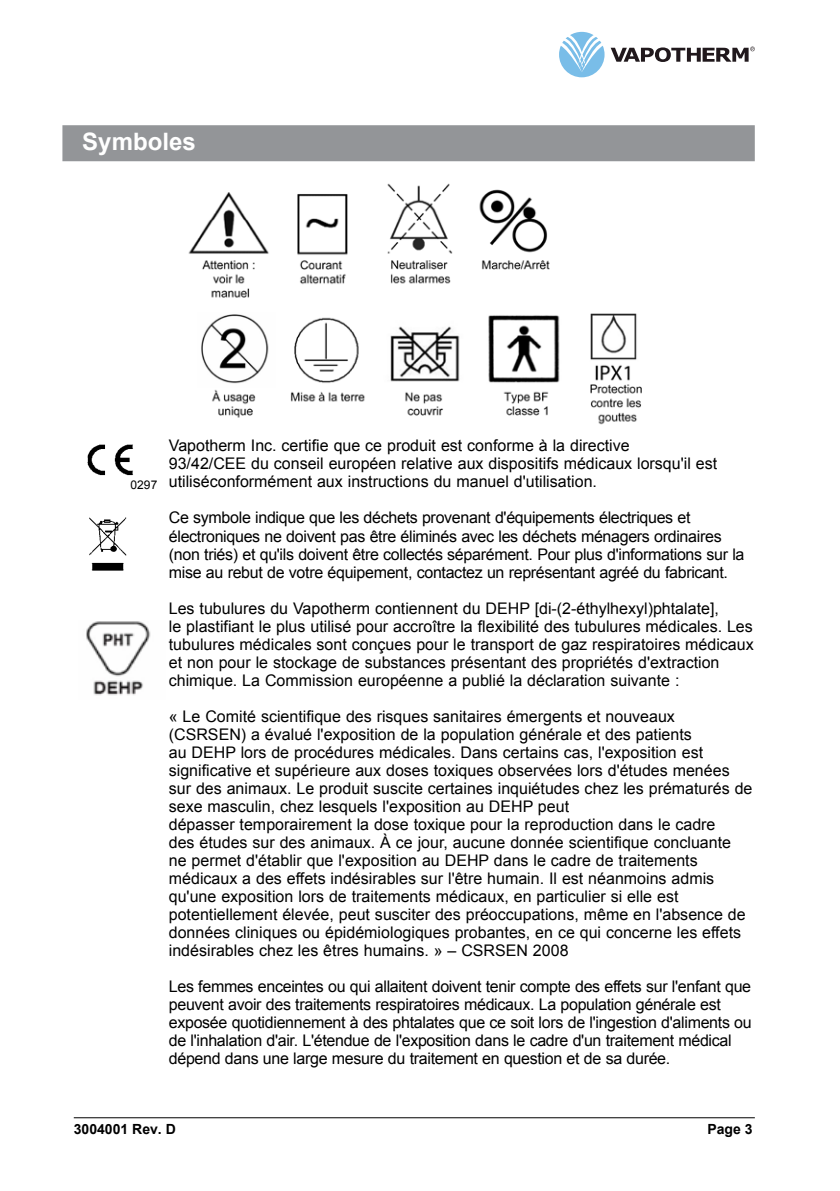
<style>
.page{position:relative;width:840px;height:1191px;background:#fff}
.page>*{position:absolute;margin:0;border:0;box-sizing:border-box;transform-origin:0 0}
.t1{font:700 24px "Arial";color:#fff}
.t2{font:16px/18px "Arial";color:#000}
.t3{font:16px/18px "Arial";letter-spacing:-.02em;color:#000}
.t4{font:700 14px "Arial";color:#000}
.t5{font:12px "Arial";color:#000}
</style>
<div class="page">
<hr style="left:74px;top:1117px;width:680px;height:1px;background:#000">
<svg style="left:559px;top:32px;width:45px;height:45px"></svg>
<svg style="left:610px;top:47px;width:144px;height:15px"></svg>
<div style="left:62px;top:125px;width:692px;height:36px;background:#939598"></div>
<img style="left:87px;top:444px;width:46px;height:127px">
<img style="left:86px;top:621px;width:65px;height:74px">
<img style="left:188px;top:183px;width:454px;height:242px">
<h1 class="t1" style="left:82px;top:126px;width:115px">Symboles</h1>
<p class="t5" style="left:130px;top:477px;width:28px">0297</p>
<p class="t2" style="left:169px;top:437px;width:549px">Vapotherm Inc. certifie que ce produit est conforme à la directive<br>93/42/CEE du conseil européen relative aux dispositifs médicaux lorsqu'il est utiliséconformément aux instructions du manuel d'utilisation.</p>
<p class="t3" style="left:169px;top:509px;width:576px">Ce symbole indique que les déchets provenant d'équipements électriques et électroniques ne doivent pas être éliminés avec les déchets ménagers ordinaires (non triés) et qu'ils doivent être collectés séparément. Pour plus d'informations sur la mise au rebut de votre équipement, contactez un représentant agréé du fabricant.</p>
<p class="t2" style="left:169px;top:599px;width:586px">Les tubulures du Vapotherm contiennent du DEHP [di-(2-éthylhexyl)phtalate],<br>le plastifiant le plus utilisé pour accroître la flexibilité des tubulures médicales. Les tubulures médicales sont conçues pour le transport de gaz respiratoires médicaux et non pour le stockage de substances présentant des propriétés d'extraction chimique. La Commission européenne a publié la déclaration suivante :</p>
<p class="t2" style="left:169px;top:707px;width:584px">« Le Comité scientifique des risques sanitaires émergents et nouveaux (CSRSEN) a évalué l'exposition de la population générale et des patients<br>au DEHP lors de procédures médicales. Dans certains cas, l'exposition est significative et supérieure aux doses toxiques observées lors d'études menées sur des animaux. Le produit suscite certaines inquiétudes chez les prématurés de sexe masculin, chez lesquels l'exposition au DEHP peut<br>dépasser temporairement la dose toxique pour la reproduction dans le cadre<br>des études sur des animaux. À ce jour, aucune donnée scientifique concluante ne permet d'établir que l'exposition au DEHP dans le cadre de traitements médicaux a des effets indésirables sur l'être humain. Il est néanmoins admis qu'une exposition lors de traitements médicaux, en particulier si elle est potentiellement élevée, peut susciter des préoccupations, même en l'absence de données cliniques ou épidémiologiques probantes, en ce qui concerne les effets indésirables chez les êtres humains. » – CSRSEN 2008</p>
<p class="t3" style="left:169px;top:977px;width:584px">Les femmes enceintes ou qui allaitent doivent tenir compte des effets sur l'enfant que peuvent avoir des traitements respiratoires médicaux. La population générale est exposée quotidiennement à des phtalates que ce soit lors de l'ingestion d'aliments ou de l'inhalation d'air. L'étendue de l'exposition dans le cadre d'un traitement médical dépend dans une large mesure du traitement en question et de sa durée.</p>
<p class="t4" style="left:74px;top:1121px;width:103px">3004001 Rev. D</p>
<p class="t4" style="left:707px;top:1119px;width:47px">Page 3</p>
</div>
